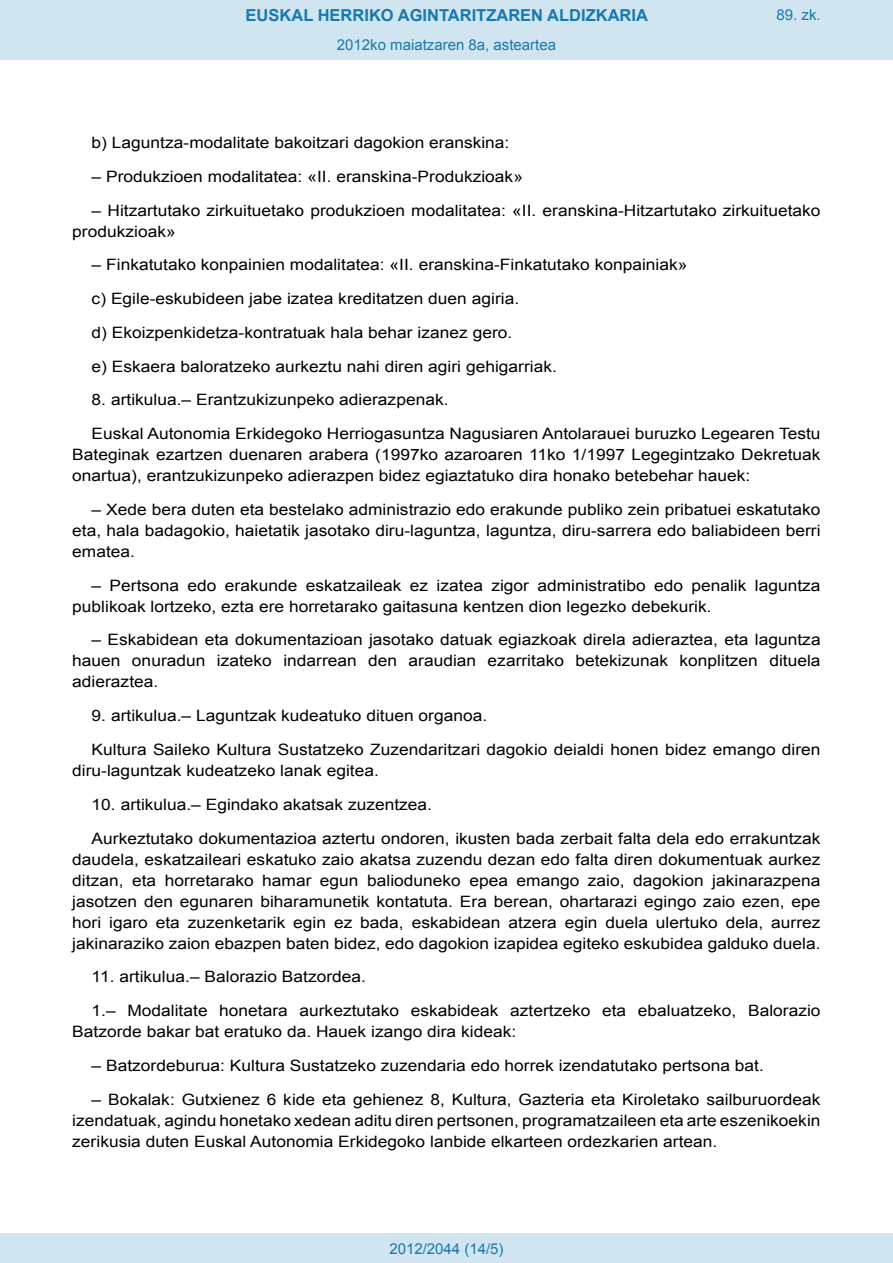
<style>
.page{position:relative;width:893px;height:1263px;background:#fff}
.page>*{position:absolute;margin:0;border:0;box-sizing:border-box;transform-origin:0 0}
.t1{font:700 16.5px "Arial";color:#1879ad}
.BOPVDetalle{font:15.6px/21px "Arial";color:#000;text-align:justify;scale:1.11 1}
.Paginacion_Centro{font:15px "Arial";color:#1879ad}
</style>
<div class="page">
<div style="left:0;top:0;width:893px;height:60px;background:#d0e5f0"></div>
<div style="left:0;top:1233px;width:893px;height:30px;background:#d0e5f0"></div>
<p class="t1" style="left:246px;top:4px;width:404px">EUSKAL HERRIKO AGINTARITZAREN ALDIZKARIA</p>
<p class="Paginacion_Centro" style="left:337px;top:35px;width:221px">2012ko maiatzaren 8a, asteartea</p>
<p class="Paginacion_Centro" style="left:776px;top:5px;width:46px">89. zk.</p>
<p class="BOPVDetalle" style="left:92px;top:132px;width:378px">b) Laguntza-modalitate bakoitzari dagokion eranskina:</p>
<p class="BOPVDetalle" style="left:92px;top:166px;width:390px">– Produkzioen modalitatea: «II. eranskina-Produkzioak»</p>
<p class="BOPVDetalle" style="left:72px;top:200px;width:676px;text-indent:19px">– Hitzartutako zirkuituetako produkzioen modalitatea: «II. eranskina-Hitzartutako zirkuituetako produkzioak»</p>
<p class="BOPVDetalle" style="left:92px;top:255px;width:538px">– Finkatutako konpainien modalitatea: «II. eranskina-Finkatutako konpainiak»</p>
<p class="BOPVDetalle" style="left:92px;top:288px;width:387px">c) Egile-eskubideen jabe izatea kreditatzen duen agiria.</p>
<p class="BOPVDetalle" style="left:92px;top:322px;width:380px">d) Ekoizpenkidetza-kontratuak hala behar izanez gero.</p>
<p class="BOPVDetalle" style="left:92px;top:356px;width:421px">e) Eskaera baloratzeko aurkeztu nahi diren agiri gehigarriak.</p>
<p class="BOPVDetalle" style="left:92px;top:390px;width:323px">8. artikulua.– Erantzukizunpeko adierazpenak.</p>
<p class="BOPVDetalle" style="left:72px;top:423px;width:676px;text-indent:19px">Euskal Autonomia Erkidegoko Herriogasuntza Nagusiaren Antolarauei buruzko Legearen Testu Bateginak ezartzen duenaren arabera (1997ko azaroaren 11ko 1/1997 Legegintzako Dekretuak onartua), erantzukizunpeko adierazpen bidez egiaztatuko dira honako betebehar hauek:</p>
<p class="BOPVDetalle" style="left:72px;top:499px;width:676px;text-indent:19px">– Xede bera duten eta bestelako administrazio edo erakunde publiko zein pribatuei eskatutako eta, hala badagokio, haietatik jasotako diru-laguntza, laguntza, diru-sarrera edo baliabideen berri ematea.</p>
<p class="BOPVDetalle" style="left:72px;top:575px;width:676px;text-indent:19px">– Pertsona edo erakunde eskatzaileak ez izatea zigor administratibo edo penalik laguntza publikoak lortzeko, ezta ere horretarako gaitasuna kentzen dion legezko debekurik.</p>
<p class="BOPVDetalle" style="left:72px;top:630px;width:676px;text-indent:19px">– Eskabidean eta dokumentazioan jasotako datuak egiazkoak direla adieraztea, eta laguntza hauen onuradun izateko indarrean den araudian ezarritako betekizunak konplitzen dituela adieraztea.</p>
<p class="BOPVDetalle" style="left:92px;top:705px;width:358px">9. artikulua.– Laguntzak kudeatuko dituen organoa.</p>
<p class="BOPVDetalle" style="left:72px;top:739px;width:676px;text-indent:19px">Kultura Saileko Kultura Sustatzeko Zuzendaritzari dagokio deialdi honen bidez emango diren diru-laguntzak kudeatzeko lanak egitea.</p>
<p class="BOPVDetalle" style="left:92px;top:794px;width:308px">10. artikulua.– Egindako akatsak zuzentzea.</p>
<p class="BOPVDetalle" style="left:72px;top:828px;width:676px;text-indent:19px">Aurkeztutako dokumentazioa aztertu ondoren, ikusten bada zerbait falta dela edo errakuntzak daudela, eskatzaileari eskatuko zaio akatsa zuzendu dezan edo falta diren dokumentuak aurkez ditzan, eta horretarako hamar egun balioduneko epea emango zaio, dagokion jakinarazpena jasotzen den egunaren biharamunetik kontatuta. Era berean, ohartarazi egingo zaio ezen, epe hori igaro eta zuzenketarik egin ez bada, eskabidean atzera egin duela ulertuko dela, aurrez jakinaraziko zaion ebazpen baten bidez, edo dagokion izapidea egiteko eskubidea galduko duela.</p>
<p class="BOPVDetalle" style="left:92px;top:966px;width:249px">11. artikulua.– Balorazio Batzordea.</p>
<p class="BOPVDetalle" style="left:72px;top:1000px;width:676px;text-indent:19px">1.– Modalitate honetara aurkeztutako eskabideak aztertzeko eta ebaluatzeko, Balorazio<br>Batzorde bakar bat eratuko da. Hauek izango dira kideak:</p>
<p class="BOPVDetalle" style="left:92px;top:1055px;width:607px">– Batzordeburua: Kultura Sustatzeko zuzendaria edo horrek izendatutako pertsona bat.</p>
<p class="BOPVDetalle" style="left:72px;top:1089px;width:676px;text-indent:19px">– Bokalak: Gutxienez 6 kide eta gehienez 8, Kultura, Gazteria eta Kiroletako sailburuordeak izendatuak, agindu honetako xedean aditu diren pertsonen, programatzaileen eta arte eszenikoekin zerikusia duten Euskal Autonomia Erkidegoko lanbide elkarteen ordezkarien artean.</p>
<p class="Paginacion_Centro" style="left:389px;top:1238px;width:116px">2012/2044 (14/5)</p>
</div>
